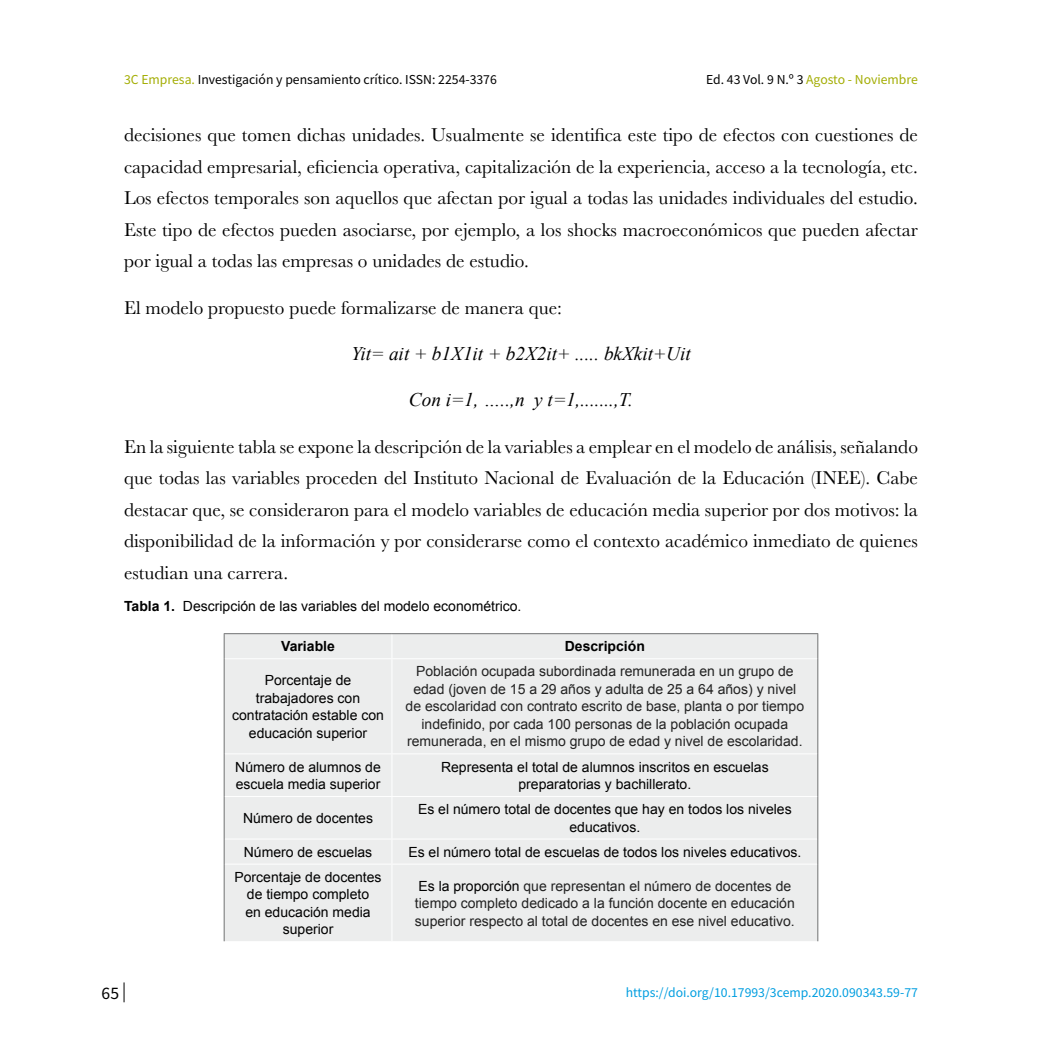
<style>
.page{position:relative;width:1042px;height:1042px;background:#fff}
.page>*{position:absolute;margin:0;border:0;box-sizing:border-box;transform-origin:0 0}
.t1{font:19.25px/31.5px "Baskerville";color:#000;text-align:justify}
.t2{font:italic 19.25px "Times New Roman";color:#000}
.t3{font:15.75px "Noto Sans HK";color:#000}
.t4{font:14px/17.5px "Arial";color:#000;text-align:center}
.t5{font:14px/17.5px "Arial";color:#222;text-align:center}
.t6{font:700 14px "Arial";color:#000}
.t7{font:12.25px "Noto Sans HK";color:#000}
.t8{font:12.25px "Noto Sans HK";color:#009ee0}
.t9{font:12.25px "Noto Sans HK";color:#a3ad03}
.s1{color:#a3ad03}
.s2{color:#000}
.s3{font-weight:700}
</style>
<div class="page">
<svg style="left:124px;top:982px;width:1px;height:20px"></svg>
<div style="left:225px;top:634px;width:592px;height:307px;background:#eceded"></div>
<svg style="left:391px;top:634px;width:1px;height:24px"></svg>
<hr style="left:225px;top:658px;width:167px;height:1px;background:#fff">
<hr style="left:392px;top:658px;width:425px;height:1px;background:#fff">
<hr style="left:391px;top:659px;width:1px;height:94px;background:#fff">
<hr style="left:225px;top:753px;width:167px;height:1px;background:#fff">
<hr style="left:392px;top:753px;width:425px;height:1px;background:#fff">
<hr style="left:391px;top:754px;width:1px;height:42px;background:#fff">
<hr style="left:225px;top:796px;width:167px;height:1px;background:#fff">
<hr style="left:392px;top:796px;width:425px;height:1px;background:#fff">
<hr style="left:391px;top:797px;width:1px;height:41px;background:#fff">
<hr style="left:225px;top:838px;width:167px;height:1px;background:#fff">
<hr style="left:392px;top:838px;width:425px;height:1px;background:#fff">
<svg style="left:391px;top:839px;width:1px;height:24px"></svg>
<hr style="left:225px;top:863px;width:167px;height:1px;background:#fff">
<hr style="left:392px;top:863px;width:425px;height:1px;background:#fff">
<hr style="left:391px;top:864px;width:1px;height:77px;background:#fff">
<hr style="left:224px;top:633px;width:168px;height:1px;background:#707172">
<svg style="left:224px;top:634px;width:1px;height:25px"></svg>
<hr style="left:392px;top:633px;width:426px;height:1px;background:#707172">
<svg style="left:817px;top:634px;width:1px;height:25px"></svg>
<hr style="left:224px;top:659px;width:1px;height:95px;background:#707172">
<hr style="left:817px;top:659px;width:1px;height:95px;background:#707172">
<hr style="left:224px;top:754px;width:1px;height:42px;background:#707172">
<hr style="left:817px;top:754px;width:1px;height:42px;background:#707172">
<hr style="left:224px;top:796px;width:1px;height:43px;background:#707172">
<hr style="left:817px;top:796px;width:1px;height:43px;background:#707172">
<svg style="left:224px;top:839px;width:1px;height:25px"></svg>
<svg style="left:817px;top:839px;width:1px;height:25px"></svg>
<hr style="left:224px;top:864px;width:1px;height:77px;background:#707172">
<hr style="left:817px;top:864px;width:1px;height:77px;background:#707172">
<p class="t7" style="left:124px;top:73px;width:374px"><span class="s1">3C Empresa.</span> Investigación y pensamiento crítico. ISSN: 2254-3376</p>
<p class="t9" style="left:706px;top:73px;width:213px"><span class="s2">Ed. 43 Vol. 9 N.º 3</span> Agosto - Noviembre</p>
<p class="t1" style="left:124px;top:120px;width:795px">decisiones que tomen dichas unidades. Usualmente se identifica este tipo de efectos con cuestiones de capacidad empresarial, eficiencia operativa, capitalización de la experiencia, acceso a la tecnología, etc.<br>Los efectos temporales son aquellos que afectan por igual a todas las unidades individuales del estudio.<br>Este tipo de efectos pueden asociarse, por ejemplo, a los shocks macroeconómicos que pueden afectar por igual a todas las empresas o unidades de estudio.</p>
<p class="t1" style="left:124px;top:292px;width:439px">El modelo propuesto puede formalizarse de manera que:</p>
<p class="t2" style="left:351px;top:340px;width:341px">Yit= ait + b1X1it + b2X2it+ ..... bkXkit+Uit</p>
<p class="t2" style="left:409px;top:387px;width:226px">Con i=1, …..,n y t=1,.......,T.</p>
<p class="t1" style="left:124px;top:431px;width:795px">En la siguiente tabla se expone la descripción de la variables a emplear en el modelo de análisis, señalando que todas las variables proceden del Instituto Nacional de Evaluación de la Educación (INEE). Cabe destacar que, se consideraron para el modelo variables de educación media superior por dos motivos: la disponibilidad de la información y por considerarse como el contexto académico inmediato de quienes estudian una carrera.</p>
<p class="t4" style="left:124px;top:598px;width:399px"><span class="s3">Tabla 1.</span> Descripción de las variables del modelo econométrico.</p>
<p class="t6" style="left:281px;top:637px;width:55px">Variable</p>
<p class="t6" style="left:565px;top:637px;width:82px">Descripción</p>
<p class="t4" style="left:232px;top:671px;width:153px">Porcentaje de trabajadores con contratación estable con educación superior</p>
<p class="t5" style="left:406px;top:663px;width:400px">Población ocupada subordinada remunerada en un grupo de edad (joven de 15 a 29 años y adulta de 25 a 64 años) y nivel de escolaridad con contrato escrito de base, planta o por tiempo indefinido, por cada 100 personas de la población ocupada remunerada, en el mismo grupo de edad y nivel de escolaridad.</p>
<p class="t4" style="left:235px;top:758px;width:147px;text-align:left">Número de alumnos de escuela media superior</p>
<p class="t4" style="left:441px;top:758px;width:329px">Representa el total de alumnos inscritos en escuelas preparatorias y bachillerato.</p>
<p class="t4" style="left:243px;top:809px;width:131px">Número de docentes</p>
<p class="t4" style="left:418px;top:800px;width:375px">Es el número total de docentes que hay en todos los niveles educativos.</p>
<p class="t4" style="left:244px;top:843px;width:130px">Número de escuelas</p>
<p class="t4" style="left:408px;top:843px;width:394px">Es el número total de escuelas de todos los niveles educativos.</p>
<p class="t4" style="left:234px;top:868px;width:149px">Porcentaje de docentes de tiempo completo<br>en educación media superior</p>
<p class="t5" style="left:415px;top:877px;width:381px;text-align:left"><span class="s2">Es la proporción</span> que representan el número de docentes de tiempo completo dedicado a la función docente en educación superior respecto al total de docentes en ese nivel educativo.</p>
<p class="t3" style="left:102px;top:984px;width:19px">65</p>
<p class="t8" style="left:626px;top:986px;width:294px">https://doi.org/10.17993/3cemp.2020.090343.59-77</p>
</div>
